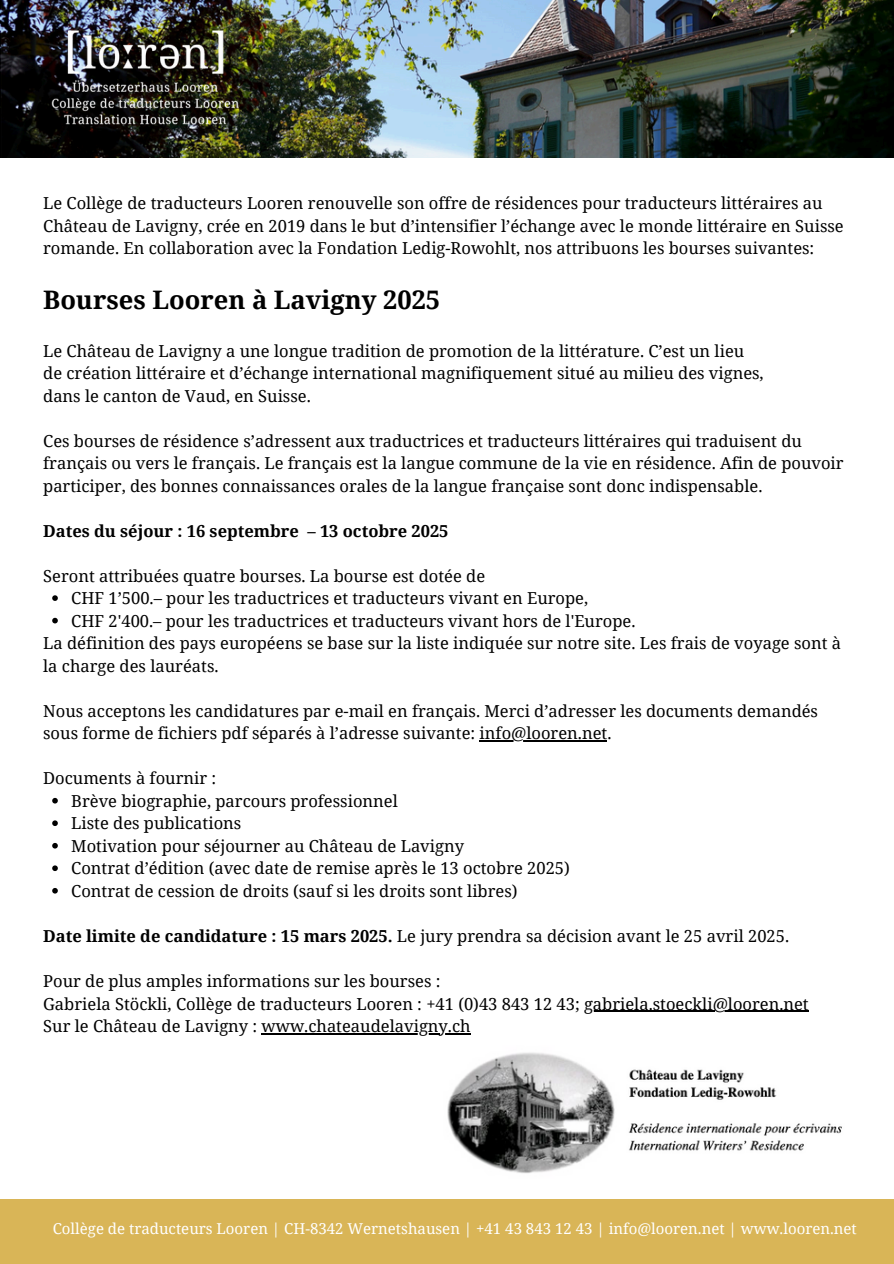
<style>
.page{position:relative;width:894px;height:1264px;background:#fff}
.page>*{position:absolute;margin:0;border:0;box-sizing:border-box;transform-origin:0 0}
.t1{font:700 25.5px "Noto Serif";color:#000}
.t2{font:16.5px/22.5px "Noto Serif";color:#000}
.t3{font:700 16.5px "Noto Serif";color:#000}
.t4{font:15px "Noto Serif";color:#fff}
.s1{font-weight:700}
</style>
<div class="page">
<div style="left:0;top:1198px;width:893px;height:65px;background:#d9b557"></div>
<img style="left:0;top:0;width:893px;height:158px">
<img style="left:43px;top:20px;width:205px;height:116px">
<img style="left:447px;top:1052px;width:395px;height:122px">
<svg style="left:52px;top:595px;width:6px;height:6px"></svg>
<svg style="left:52px;top:618px;width:6px;height:5px"></svg>
<hr style="left:479px;top:740px;width:128px;height:1px;background:#000">
<svg style="left:52px;top:798px;width:6px;height:5px"></svg>
<svg style="left:52px;top:820px;width:6px;height:6px"></svg>
<svg style="left:52px;top:843px;width:6px;height:5px"></svg>
<svg style="left:52px;top:865px;width:6px;height:6px"></svg>
<svg style="left:52px;top:888px;width:6px;height:5px"></svg>
<hr style="left:584px;top:1010px;width:128px;height:1px;background:#000">
<hr style="left:712px;top:1010px;width:96px;height:1px;background:#000">
<hr style="left:261px;top:1033px;width:209px;height:1px;background:#000">
<h1 class="t2" style="left:43px;top:191px;width:801px">Le Collège de traducteurs Looren renouvelle son offre de résidences pour traducteurs littéraires au<br>Château de Lavigny, crée en 2019 dans le but d’intensifier l’échange avec le monde littéraire en Suisse romande. En collaboration avec la Fondation Ledig-Rowohlt, nos attribuons les bourses suivantes:</h1>
<p class="t1" style="left:43px;top:282px;width:398px">Bourses Looren à Lavigny 2025</p>
<p class="t2" style="left:43px;top:339px;width:702px">Le Château de Lavigny a une longue tradition de promotion de la littérature. C’est un lieu</p>
<p class="t2" style="left:43px;top:361px;width:721px">de création littéraire et d’échange international magnifiquement situé au milieu des vignes,</p>
<p class="t2" style="left:43px;top:384px;width:269px">dans le canton de Vaud, en Suisse.</p>
<h2 class="t2" style="left:43px;top:429px;width:801px">Ces bourses de résidence s’adressent aux traductrices et traducteurs littéraires qui traduisent du français ou vers le français. Le français est la langue commune de la vie en résidence. Afin de pouvoir participer, des bonnes connaissances orales de la langue française sont donc indispensable.</h2>
<p class="t3" style="left:43px;top:519px;width:406px">Dates du séjour : 16 septembre – 13 octobre 2025</p>
<p class="t2" style="left:43px;top:564px;width:443px">Seront attribuées quatre bourses. La bourse est dotée de</p>
<p class="t2" style="left:71px;top:586px;width:518px">CHF 1’500.– pour les traductrices et traducteurs vivant en Europe,</p>
<p class="t2" style="left:71px;top:609px;width:565px">CHF 2'400.– pour les traductrices et traducteurs vivant hors de l'Europe.</p>
<p class="t2" style="left:43px;top:631px;width:799px">La définition des pays européens se base sur la liste indiquée sur notre site. Les frais de voyage sont à la charge des lauréats.</p>
<p class="t2" style="left:43px;top:699px;width:776px">Nous acceptons les candidatures par e-mail en français. Merci d’adresser les documents demandés sous forme de fichiers pdf séparés à l’adresse suivante: info@looren.net.</p>
<p class="t2" style="left:71px;top:766px;width:328px;text-indent:-28px">Documents à fournir :<br>Brève biographie, parcours professionnel</p>
<p class="t2" style="left:71px;top:811px;width:171px">Liste des publications</p>
<p class="t2" style="left:71px;top:834px;width:394px">Motivation pour séjourner au Château de Lavigny</p>
<p class="t2" style="left:71px;top:856px;width:500px">Contrat d’édition (avec date de remise après le 13 octobre 2025)</p>
<p class="t2" style="left:71px;top:879px;width:447px">Contrat de cession de droits (sauf si les droits sont libres)</p>
<p class="t2" style="left:43px;top:924px;width:747px"><span class="s1">Date limite de candidature : 15 mars 2025.</span> Le jury prendra sa décision avant le 25 avril 2025.</p>
<p class="t2" style="left:43px;top:969px;width:398px">Pour de plus amples informations sur les bourses :</p>
<p class="t2" style="left:43px;top:991px;width:766px">Gabriela Stöckli, Collège de traducteurs Looren : +41 (0)43 843 12 43; gabriela.stoeckli@looren.net</p>
<p class="t2" style="left:43px;top:1014px;width:429px">Sur le Château de Lavigny : www.chateaudelavigny.ch</p>
<p class="t4" style="left:53px;top:1217px;width:805px">Collège de traducteurs Looren | CH-8342 Wernetshausen | +41 43 843 12 43 | info@looren.net | www.looren.net</p>
</div>
